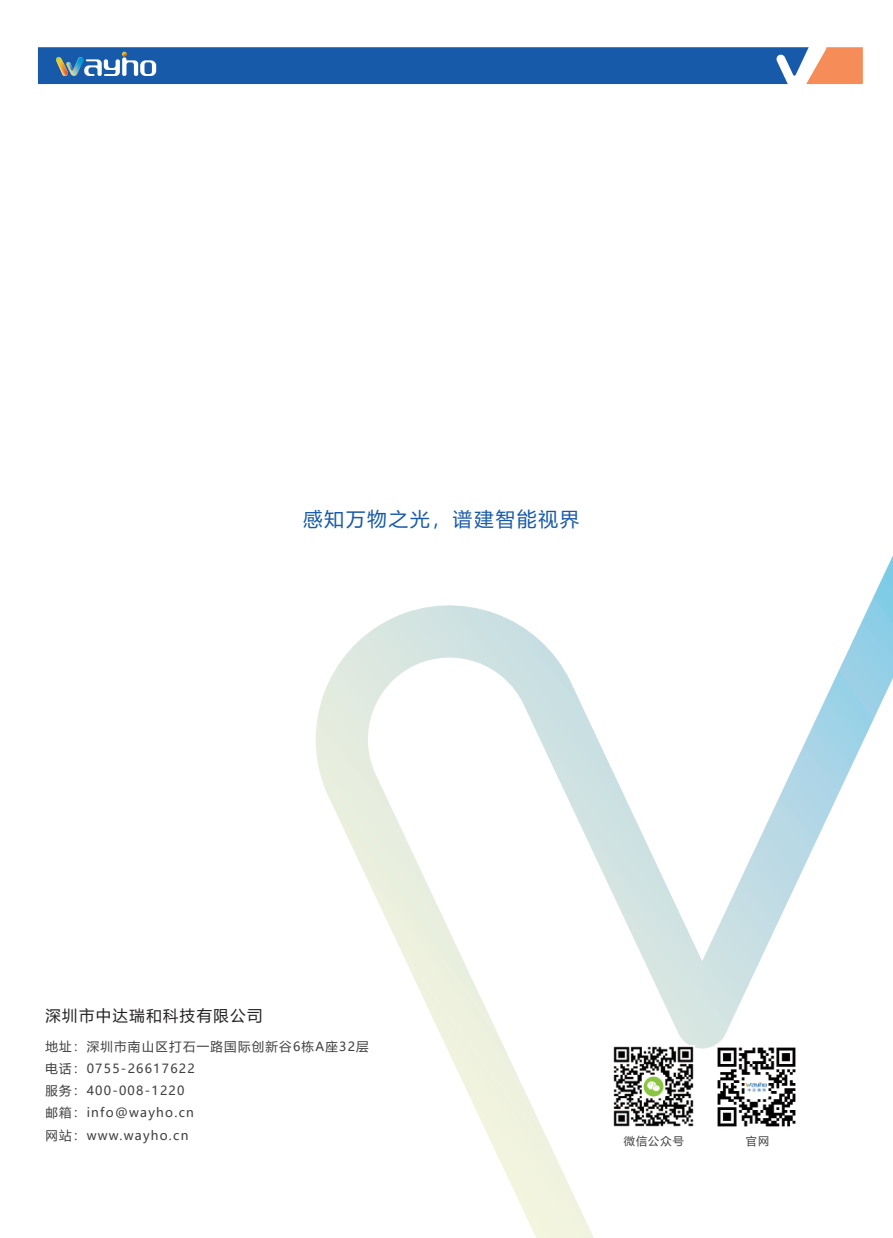
<style>
.page{position:relative;width:893px;height:1238px;background:#fff}
.page>*{position:absolute;margin:0;border:0;box-sizing:border-box;transform-origin:0 0}
.t1{font:19.5px "Microsoft Ya Hei";letter-spacing:.1em;color:#185aaa}
.t2{font:15.3px "Microsoft Ya Hei";letter-spacing:.1em;color:#231f20}
.t3{font:12.45px/22.2px "Microsoft Ya Hei";letter-spacing:.1em;color:#3e3e3f}
.t4{font:11.1px "Microsoft Ya Hei";letter-spacing:.1em;color:#3e3e3f}
</style>
<div class="page">
<svg style="left:316px;top:555px;width:577px;height:682px"></svg>
<img style="left:612px;top:1045px;width:82px;height:82px">
<img style="left:715px;top:1045px;width:83px;height:82px">
<svg style="left:38px;top:47px;width:825px;height:37px;background:#3266a9"></svg>
<h1 class="t1" style="left:303px;top:505px;width:278px">感知万物之光，谱建智能视界</h1>
<p class="t2" style="left:45px;top:1005px;width:218px">深圳市中达瑞和科技有限公司</p>
<p class="t3" style="left:45px;top:1034px;width:325px">地址：深圳市南山区打石一路国际创新谷6栋A座32层电话：0755-26617622<br>服务：400-008-1220<br>邮箱：info@wayho.cn<br>网站：www.wayho.cn</p>
<p class="t4" style="left:624px;top:1133px;width:62px">微信公众号</p>
<p class="t4" style="left:746px;top:1133px;width:25px">官网</p>
</div>
